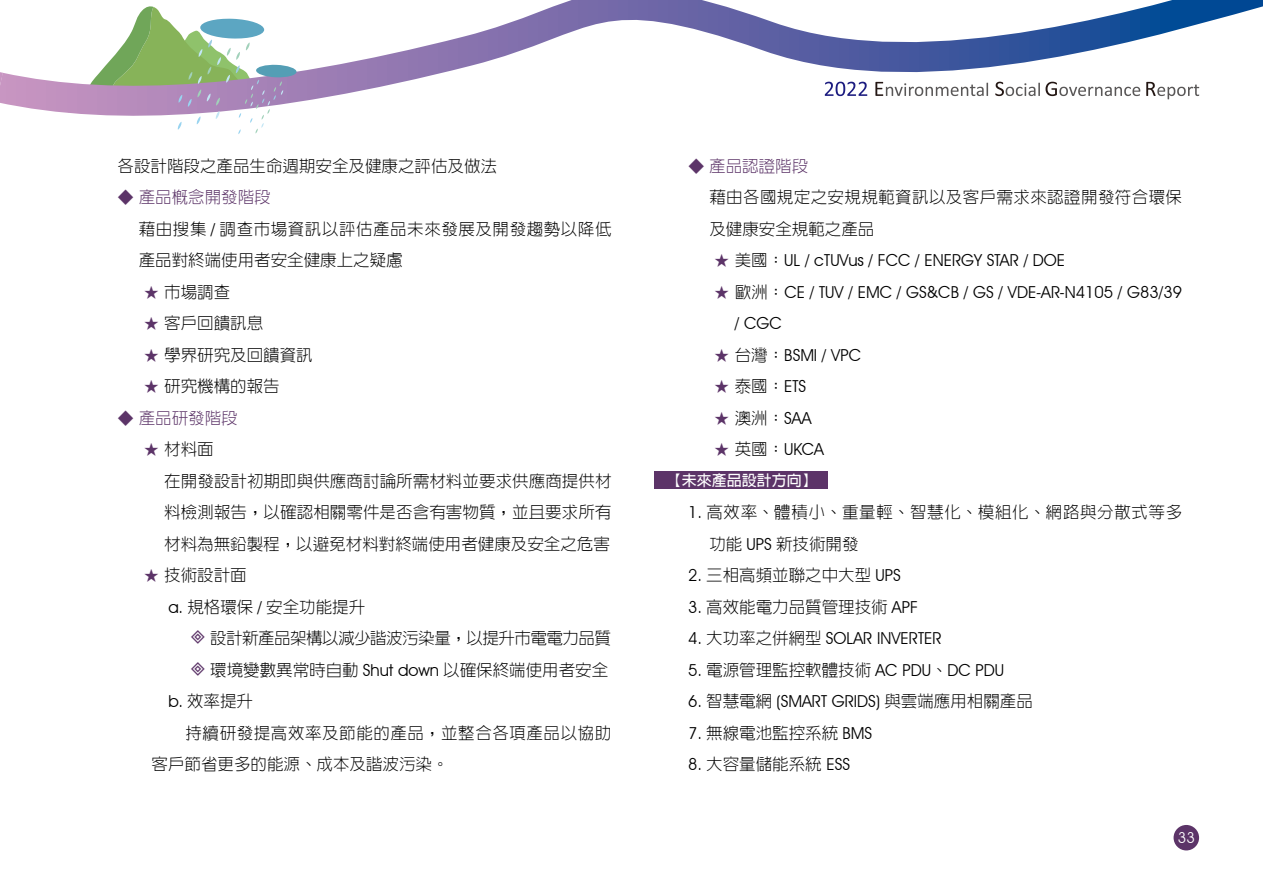
<style>
.page{position:relative;width:1263px;height:893px;background:#fff}
.page>*{position:absolute;margin:0;border:0;box-sizing:border-box;transform-origin:0 0}
.t1{font:300 16.5px/31.5px "AR New Hei B5 Std";color:#000}
.t2{font:16.5px/31.5px "Avant Garde IT Cby BT";color:#000}
.t3{font:300 16.5px/31.5px "AR New Hei B5 Std";letter-spacing:.035em;color:#000}
.t4{font:300 16.5px/31.5px "AR New Hei B5 Std";letter-spacing:.04em;color:#000}
.t5{font:300 16.5px/31.5px "AR New Hei B5 Std";letter-spacing:.025em;color:#000}
.t6{font:300 16.5px "AR New Hei B5 Std";letter-spacing:-.03em;color:#000}
.t7{font:300 16.5px "AR New Hei B5 Std";color:#5c3468}
.t8{font:700 15px "AR Hei B5";color:#fff}
.t9{font:15px "Avant Garde IT Cby BT";color:#fff}
.s1{color:#5c3468}
.s2{font-family:"Avant Garde IT Cby BT";font-weight:400}
.s3{font-family:"AR New Hei B5 Std";font-weight:300;color:#5c3468}
.s4{font-family:"AR New Hei B5 Std";font-weight:300}
</style>
<div class="page">
<div style="left:1173px;top:825px;width:26px;height:25px;background:#5c3468;border-radius:50%"></div>
<svg style="left:0;top:0;width:1263px;height:113px"></svg>
<svg style="left:68px;top:6px;width:229px;height:128px"></svg>
<div style="left:654px;top:472px;width:173px;height:17px;background:#5c3468"></div>
<p class="t1" style="left:118px;top:150px;width:381px">各設計階段之產品生命週期安全及健康之評估及做法</p>
<p class="t3" style="left:139px;top:182px;width:474px;text-indent:-21px"><span class="s1">◆ 產品概念開發階段<br></span>藉由搜集 <span class="s2">/</span> 調查市場資訊以評估產品未來發展及開發趨勢以降低產品對終端使用者安全健康上之疑慮</p>
<p class="t1" style="left:143px;top:276px;width:89px"><span class="s1">★</span> 市場調查</p>
<p class="t1" style="left:143px;top:308px;width:122px"><span class="s1">★</span> 客戶回饋訊息</p>
<p class="t1" style="left:143px;top:339px;width:171px"><span class="s1">★</span> 學界研究及回饋資訊</p>
<p class="t1" style="left:143px;top:371px;width:138px"><span class="s1">★</span> 研究機構的報告</p>
<p class="t7" style="left:118px;top:410px;width:122px">◆ 產品研發階段</p>
<p class="t1" style="left:164px;top:434px;width:449px;text-indent:-21px"><span class="s1">★</span> 材料面<br>在開發設計初期即與供應商討論所需材料並要求供應商提供材料檢測報告，以確認相關零件是否含有害物質，並且要求所有材料為無鉛製程，以避免材料對終端使用者健康及安全之危害</p>
<p class="t1" style="left:143px;top:560px;width:105px"><span class="s1">★</span> 技術設計面</p>
<p class="t1" style="left:169px;top:591px;width:198px"><span class="s2">a.</span> 規格環保 <span class="s2">/</span> 安全功能提升</p>
<p class="t6" style="left:210px;top:630px;width:402px">設計新產品架構以減少諧波污染量，以提升市電電力品質</p>
<p class="t1" style="left:210px;top:654px;width:400px">環境變數異常時自動 <span class="s2">Shut down</span> 以確保終端使用者安全</p>
<p class="t1" style="left:169px;top:686px;width:86px"><span class="s2">b.</span> 效率提升</p>
<p class="t3" style="left:186px;top:717px;width:427px">持續研發提高效率及節能的產品，並整合各項產品以協助</p>
<p class="t1" style="left:152px;top:749px;width:299px">客戶節省更多的能源、成本及諧波污染。</p>
<p class="t7" style="left:688px;top:158px;width:122px">◆ 產品認證階段</p>
<p class="t5" style="left:709px;top:182px;width:474px">藉由各國規定之安規規範資訊以及客戶需求來認證開發符合環保及健康安全規範之產品</p>
<p class="t2" style="left:714px;top:245px;width:353px"><span class="s3">★</span> <span class="s4">美國：</span>UL / cTUVus / FCC / ENERGY STAR / DOE</p>
<p class="t2" style="left:735px;top:276px;width:449px;text-indent:-21px"><span class="s3">★</span> <span class="s4">歐洲：</span>CE / TUV / EMC / GS&amp;CB / GS / VDE-AR-N4105 / G83/39 / CGC</p>
<p class="t2" style="left:714px;top:339px;width:149px"><span class="s3">★</span> <span class="s4">台灣：</span>BSMI / VPC</p>
<p class="t1" style="left:714px;top:371px;width:94px"><span class="s1">★</span> 泰國：<span class="s2">ETS</span></p>
<p class="t1" style="left:714px;top:402px;width:100px"><span class="s1">★</span> 澳洲：<span class="s2">SAA</span></p>
<p class="t2" style="left:714px;top:434px;width:112px"><span class="s3">★</span> <span class="s4">英國：</span>UKCA</p>
<p class="t8" style="left:667px;top:472px;width:152px">【未來產品設計方向】</p>
<p class="t4" style="left:709px;top:497px;width:474px;text-indent:-21px"><span class="s2">1.</span> 高效率、體積小、重量輕、智慧化、模組化、網路與分散式等多功能 <span class="s2">UPS</span> 新技術開發</p>
<p class="t1" style="left:688px;top:560px;width:214px"><span class="s2">2.</span> 三相高頻並聯之中大型 <span class="s2">UPS</span></p>
<p class="t1" style="left:688px;top:591px;width:231px"><span class="s2">3.</span> 高效能電力品質管理技術 <span class="s2">APF</span></p>
<p class="t2" style="left:688px;top:623px;width:255px">4. <span class="s4">大功率之併網型</span> SOLAR INVERTER</p>
<p class="t2" style="left:688px;top:654px;width:318px">5. <span class="s4">電源管理監控軟體技術</span> AC PDU<span class="s4">、</span>DC PDU</p>
<p class="t2" style="left:688px;top:686px;width:346px">6. <span class="s4">智慧電網</span> (SMART GRIDS) <span class="s4">與雲端應用相關產品</span></p>
<p class="t1" style="left:688px;top:717px;width:185px"><span class="s2">7.</span> 無線電池監控系統 <span class="s2">BMS</span></p>
<p class="t1" style="left:688px;top:749px;width:163px"><span class="s2">8.</span> 大容量儲能系統 <span class="s2">ESS</span></p>
<p class="t9" style="left:1178px;top:829px;width:18px">33</p>
</div>
